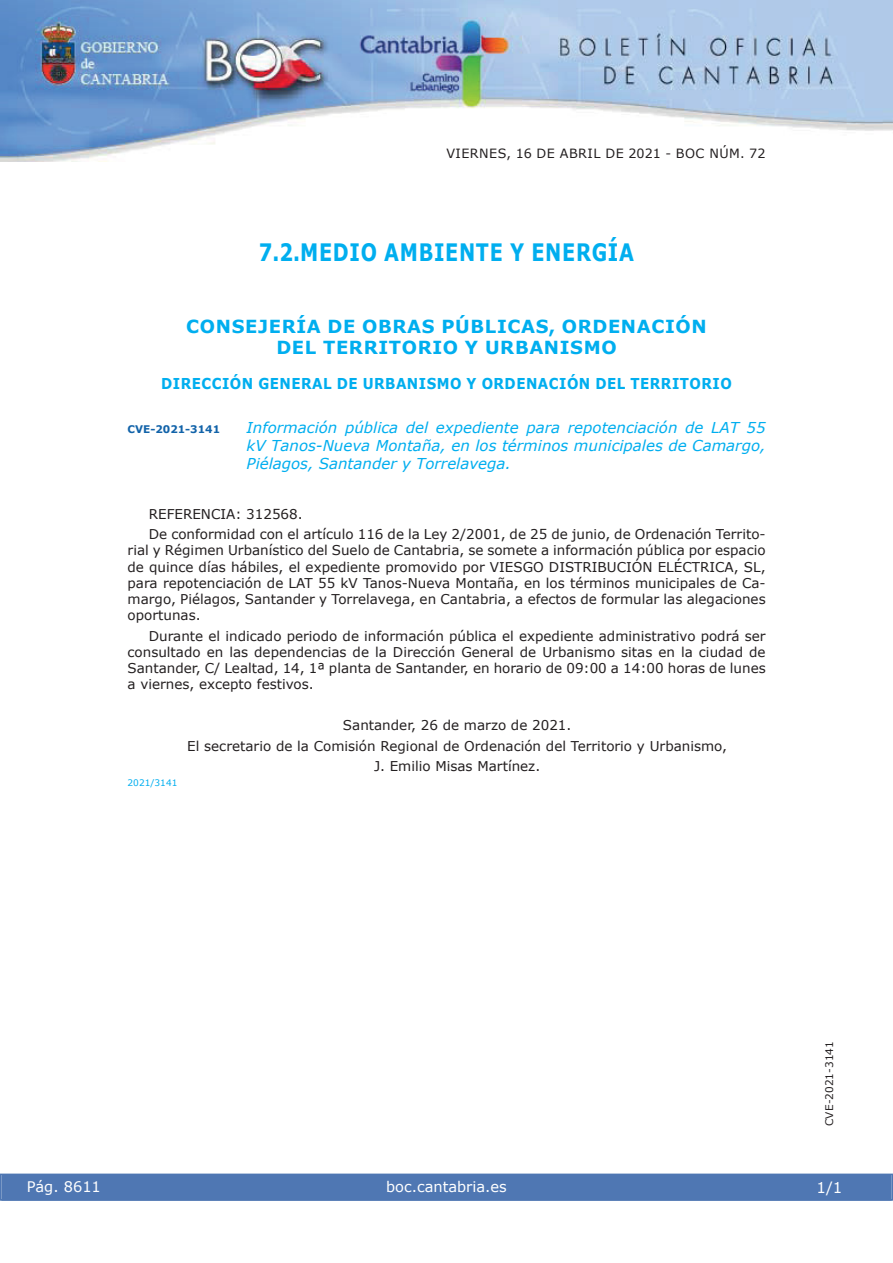
<style>
.page{position:relative;width:893px;height:1263px;background:#fff}
.page>*{position:absolute;margin:0;border:0;box-sizing:border-box;transform-origin:0 0}
.t1{font:700 24px "Verdana";letter-spacing:.035em;color:#00aeef;scale:.8 1}
.t2{font:700 18px/21px "Verdana";letter-spacing:.035em;color:#00aeef;text-align:center}
.t3{font:italic 15px/18px "Verdana";color:#00aeef;text-align:justify}
.t4{font:700 15px "Verdana";letter-spacing:.035em;color:#00aeef;scale:.9 1}
.t5{font:15px "Verdana";color:#fff}
.t6{font:14.55px "Verdana";color:#fff}
.t7{font:13.5px/16.2px "Verdana";color:#231f20;text-align:justify}
.t8{font:12.75px "Verdana";letter-spacing:.035em;color:#231f20}
.t9{font:10.5px "Verdana";color:#231f20}
.t10{font:700 10.5px "Verdana";color:#1263a9}
.t11{font:9px "Verdana";color:#00aeef}
</style>
<div class="page">
<img style="left:0;top:0;width:893px;height:161px">
<div style="left:1px;top:1174px;width:890px;height:27px;background:#4f77b3"></div>
<div style="left:0;top:1174px;width:893px;height:27px;border:1px solid #4f77b3"></div>
<p class="t8" style="left:446px;top:145px;width:320px">VIERNES, 16 DE ABRIL DE 2021 - BOC NÚM. 72</p>
<h1 class="t1" style="left:259px;top:237px;width:470px">7.2.MEDIO AMBIENTE Y ENERGÍA</h1>
<h2 class="t2" style="left:186px;top:315px;width:522px">CONSEJERÍA DE OBRAS PÚBLICAS, ORDENACIÓN<br>DEL TERRITORIO Y URBANISMO</h2>
<p class="t4" style="left:161px;top:374px;width:635px">DIRECCIÓN GENERAL DE URBANISMO Y ORDENACIÓN DEL TERRITORIO</p>
<p class="t10" style="left:128px;top:422px;width:94px">CVE-2021-3141</p>
<p class="t3" style="left:247px;top:418px;width:520px">Información pública del expediente para repotenciación de LAT 55 kV Tanos-Nueva Montaña, en los términos municipales de Camargo, Piélagos, Santander y Torrelavega.</p>
<p class="t7" style="left:149px;top:503px;width:618px;line-height:20.4px">REFERENCIA: 312568.<br>De conformidad con el artículo 116 de la Ley 2/2001, de 25 de junio, de Ordenación Territo-</p>
<p class="t7" style="left:128px;top:542px;width:640px">rial y Régimen Urbanístico del Suelo de Cantabria, se somete a información pública por espacio de quince días hábiles, el expediente promovido por VIESGO DISTRIBUCIÓN ELÉCTRICA, SL, para repotenciación de LAT 55 kV Tanos-Nueva Montaña, en los términos municipales de Ca&shy;margo, Piélagos, Santander y Torrelavega, en Cantabria, a efectos de formular las alegaciones oportunas.</p>
<p class="t7" style="left:128px;top:627px;width:640px;text-indent:21px">Durante el indicado periodo de información pública el expediente administrativo podrá ser consultado en las dependencias de la Dirección General de Urbanismo sitas en la ciudad de Santander, C/ Lealtad, 14, 1ª planta de Santander, en horario de 09:00 a 14:00 horas de lunes a viernes, excepto festivos.</p>
<p class="t7" style="left:187px;top:715px;width:541px;line-height:20.4px;text-align:center">Santander, 26 de marzo de 2021.<br>El secretario de la Comisión Regional de Ordenación del Territorio y Urbanismo,<br>J. Emilio Misas Martínez.</p>
<p class="t11" style="left:128px;top:777px;width:51px">2021/3141</p>
<p class="t6" style="left:27px;top:1177px;width:76px">Pág. 8611</p>
<p class="t6" style="left:386px;top:1178px;width:122px">boc.cantabria.es</p>
<p class="t9" style="left:823px;top:1126px;width:87px;rotate:-90deg">CVE-2021-3141</p>
<p class="t5" style="left:816px;top:1178px;width:27px">1/1</p>
</div>
